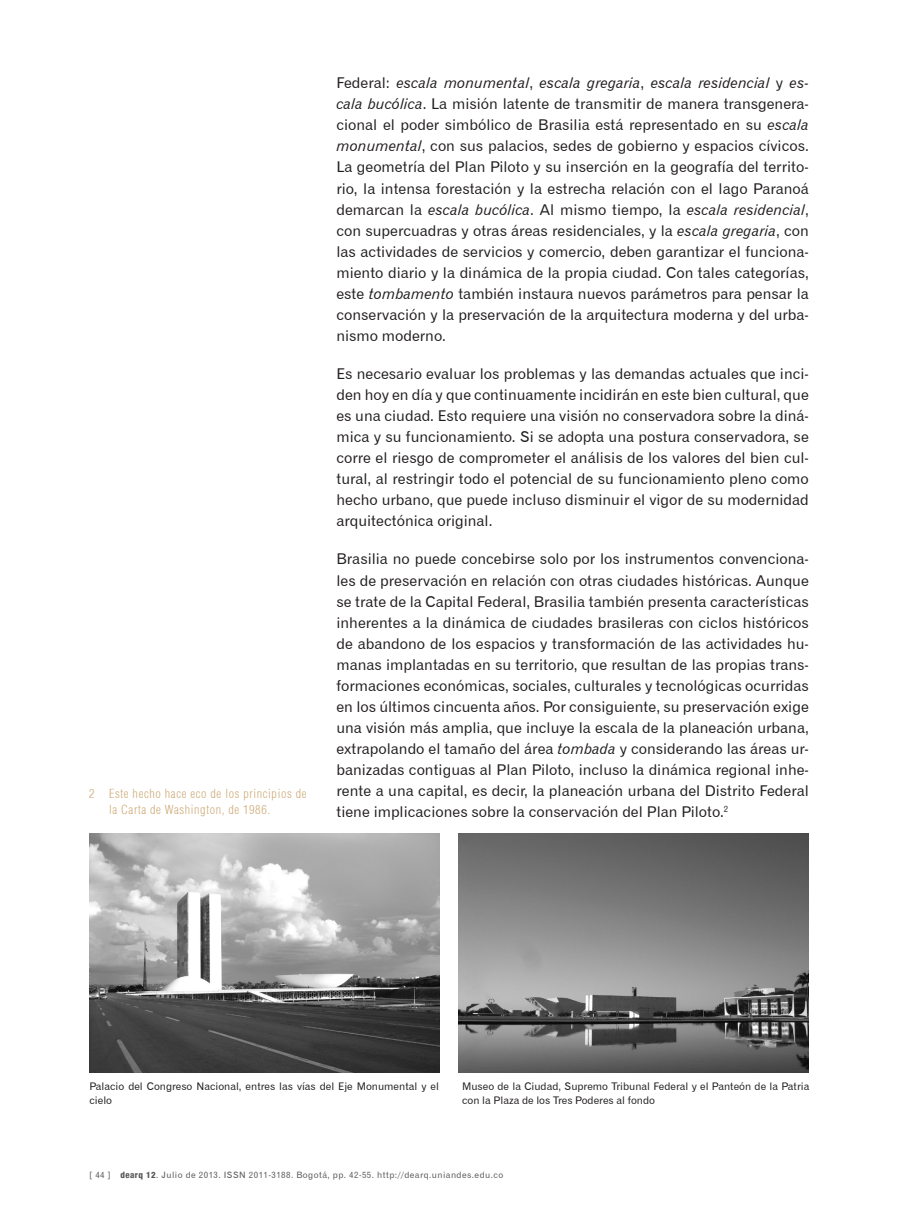
<style>
.page{position:relative;width:923px;height:1221px;background:#fff}
.page>*{position:absolute;margin:0;border:0;box-sizing:border-box;transform-origin:0 0}
.t1{font:14.88px/21px "Gothic 720 BT Roman B";color:#231f20;text-align:justify}
.t2{font:14.88px "Gothic 720 BT Italic B";color:#231f20}
.t3{font:300 condensed 12.25px/15.8px "Helvetica";letter-spacing:.05em;color:#ceaa78}
.t4{font:10.5px/14px "Gothic 720 BT Roman B";color:#231f20}
.t5{font:8.75px "Gothic 720 BT Roman B";letter-spacing:.05em;color:#57585a}
.s1{font-family:"Gothic 720 BT Roman B"}
.s2{font-family:"Gothic 720 BT Italic B"}
.s3{font-family:"Helvetica 87";font-weight:800;font-stretch:condensed}
</style>
<div class="page">
<img style="left:89px;top:833px;width:351px;height:238px">
<img style="left:458px;top:833px;width:351px;height:238px">
<p class="t3" style="left:109px;top:785px;width:199px;text-indent:-20px">2 Este hecho hace eco de los principios de la Carta de Washington, de 1986.</p>
<p class="t2" style="left:336px;top:74px;width:474px"><span class="s1">Federal:</span> escala monumental<span class="s1">,</span> escala gregaria<span class="s1">,</span> escala residencial <span class="s1">y</span> es-</p>
<p class="t1" style="left:336px;top:93px;width:474px"><span class="s2">cala bucólica</span>. La misión latente de transmitir de manera transgenera&shy;cional el poder simbólico de Brasilia está representado en su <span class="s2">escala monumental</span>, con sus palacios, sedes de gobierno y espacios cívicos.<br>La geometría del Plan Piloto y su inserción en la geografía del territo&shy;rio, la intensa forestación y la estrecha relación con el lago Paranoá</p>
<p class="t2" style="left:336px;top:200px;width:474px"><span class="s1">demarcan la</span> escala bucólica<span class="s1">. Al mismo tiempo, la</span> escala residencial<span class="s1">,</span></p>
<p class="t1" style="left:336px;top:219px;width:474px">con supercuadras y otras áreas residenciales, y la <span class="s2">escala gregaria</span>, con las actividades de servicios y comercio, deben garantizar el funciona&shy;miento diario y la dinámica de la propia ciudad. Con tales categorías, este <span class="s2">tombamento</span> también instaura nuevos parámetros para pensar la conservación y la preservación de la arquitectura moderna y del urba&shy;nismo moderno.</p>
<p class="t1" style="left:336px;top:363px;width:474px">Es necesario evaluar los problemas y las demandas actuales que inci&shy;den hoy en día y que continuamente incidirán en este bien cultural, que es una ciudad. Esto requiere una visión no conservadora sobre la diná&shy;mica y su funcionamiento. Si se adopta una postura conservadora, se corre el riesgo de comprometer el análisis de los valores del bien cul&shy;tural, al restringir todo el potencial de su funcionamiento pleno como hecho urbano, que puede incluso disminuir el vigor de su modernidad arquitectónica original.</p>
<p class="t1" style="left:336px;top:548px;width:474px">Brasilia no puede concebirse solo por los instrumentos convenciona&shy;les de preservación en relación con otras ciudades históricas. Aunque se trate de la Capital Federal, Brasilia también presenta características inherentes a la dinámica de ciudades brasileras con ciclos históricos de abandono de los espacios y transformación de las actividades hu&shy;manas implantadas en su territorio, que resultan de las propias trans&shy;formaciones económicas, sociales, culturales y tecnológicas ocurridas en los últimos cincuenta años. Por consiguiente, su preservación exige una visión más amplia, que incluye la escala de la planeación urbana, extrapolando el tamaño del área <span class="s2">tombada</span> y considerando las áreas ur&shy;banizadas contiguas al Plan Piloto, incluso la dinámica regional inhe&shy;rente a una capital, es decir, la planeación urbana del Distrito Federal tiene implicaciones sobre la conservación del Plan Piloto.<sup>2</sup></p>
<p class="t4" style="left:89px;top:1079px;width:351px">Palacio del Congreso Nacional, entres las vías del Eje Monumental y el cielo</p>
<p class="t4" style="left:462px;top:1079px;width:349px">Museo de la Ciudad, Supremo Tribunal Federal y el Panteón de la Patria con la Plaza de los Tres Poderes al fondo</p>
<p class="t5" style="left:89px;top:1169px;width:415px">[ 44 ] <span class="s3">dearq 12</span>. Julio de 2013. ISSN 2011-3188. Bogotá, pp. 42-55. http://dearq.uniandes.edu.co</p>
</div>
